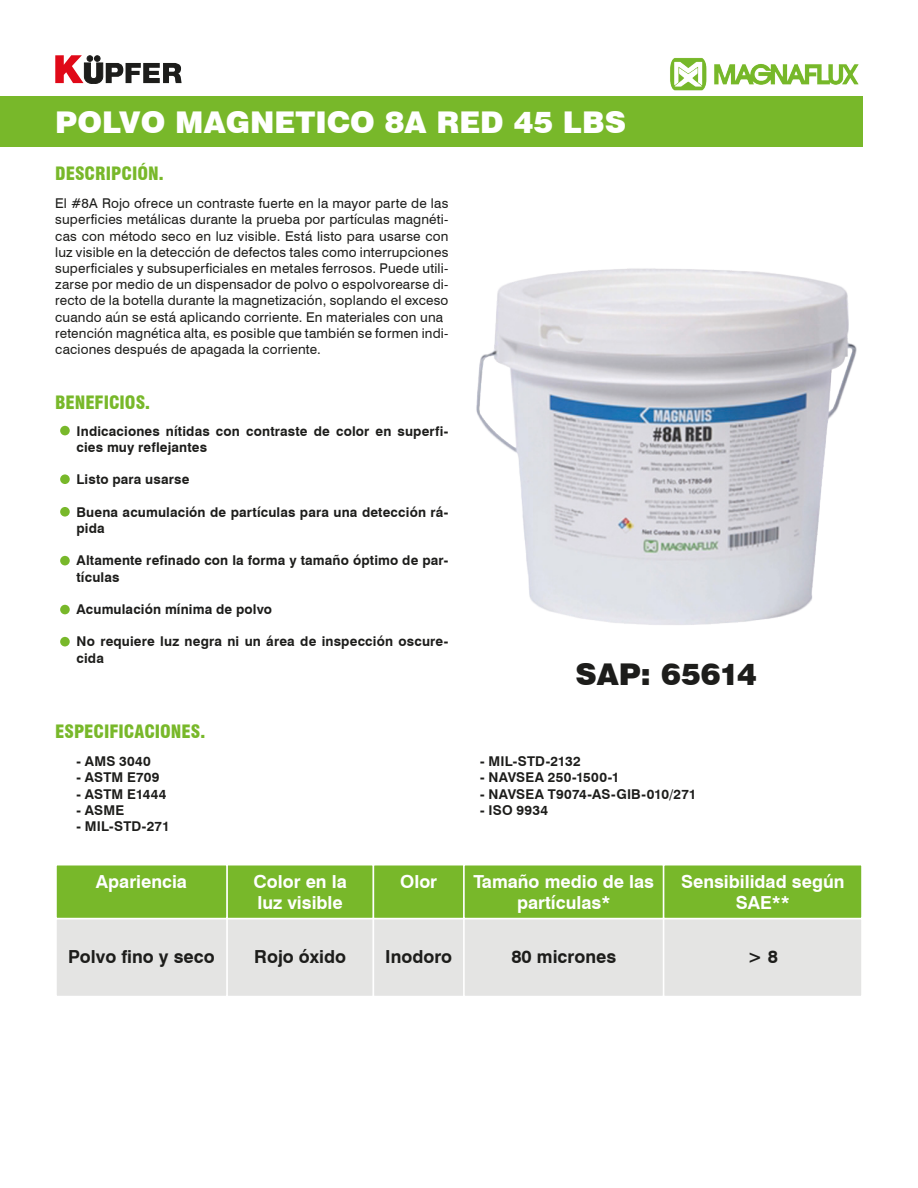
<style>
.page{position:relative;width:918px;height:1188px;background:#fff}
.page>*{position:absolute;margin:0;border:0;box-sizing:border-box;transform-origin:0 0}
.t1{font:900 30px "Swiss 721 BT";color:#fff}
.t2{font:900 30px "Swiss 721 BT";letter-spacing:-.005em;color:#1d1d1b}
.t3{font:700 18px/21.6px "Swiss 721 BT";color:#fff;text-align:center}
.t4{font:700 18px "Swiss 721 BT";color:#1d1d1b}
.t5{font:900 condensed 18px "Swiss 721 BT";letter-spacing:-.005em;color:#78b82a}
.t6{font:13.5px/16.2px "Swiss 721 BT";letter-spacing:.015em;color:#1d1d1b}
.t7{font:700 13.5px/16.2px "Swiss 721 BT";letter-spacing:.01em;color:#1d1d1b}
</style>
<div class="page">
<div style="left:0;top:97px;width:863px;height:50px;background:#78b82a"></div>
<svg style="left:55px;top:55px;width:127px;height:29px"></svg>
<img style="left:670px;top:57px;width:189px;height:34px">
<div style="left:60px;top:426px;width:10px;height:9px;background:#78b82a;border-radius:50%"></div>
<div style="left:60px;top:474px;width:10px;height:10px;background:#78b82a;border-radius:50%"></div>
<div style="left:60px;top:507px;width:10px;height:10px;background:#78b82a;border-radius:50%"></div>
<div style="left:60px;top:556px;width:10px;height:9px;background:#78b82a;border-radius:50%"></div>
<div style="left:60px;top:637px;width:10px;height:9px;background:#78b82a;border-radius:50%"></div>
<div style="left:60px;top:605px;width:10px;height:9px;background:#78b82a;border-radius:50%"></div>
<img style="left:476px;top:268px;width:381px;height:357px">
<div style="left:227px;top:919px;width:146px;height:78px;background:#e4e4e3"></div>
<div style="left:226px;top:918px;width:148px;height:79px;border:2px solid #fff"></div>
<div style="left:56px;top:919px;width:171px;height:78px;background:#e4e4e3"></div>
<div style="left:55px;top:918px;width:173px;height:79px;border:2px solid #fff"></div>
<div style="left:373px;top:919px;width:91px;height:78px;background:#e4e4e3"></div>
<div style="left:373px;top:918px;width:92px;height:79px;border:2px solid #fff"></div>
<div style="left:464px;top:919px;width:200px;height:78px;background:#e4e4e3"></div>
<div style="left:463px;top:918px;width:201px;height:79px;border:2px solid #fff"></div>
<div style="left:664px;top:919px;width:198px;height:78px;background:#e4e4e3"></div>
<div style="left:663px;top:918px;width:200px;height:79px;border:2px solid #fff"></div>
<div style="left:227px;top:865px;width:146px;height:54px;background:#78b82a"></div>
<div style="left:226px;top:864px;width:148px;height:55px;border:2px solid #fff"></div>
<div style="left:56px;top:865px;width:171px;height:54px;background:#78b82a"></div>
<div style="left:55px;top:864px;width:173px;height:55px;border:2px solid #fff"></div>
<div style="left:373px;top:865px;width:91px;height:54px;background:#78b82a"></div>
<div style="left:373px;top:864px;width:92px;height:55px;border:2px solid #fff"></div>
<div style="left:464px;top:865px;width:200px;height:54px;background:#78b82a"></div>
<div style="left:463px;top:864px;width:201px;height:55px;border:2px solid #fff"></div>
<div style="left:664px;top:865px;width:198px;height:54px;background:#78b82a"></div>
<div style="left:663px;top:864px;width:200px;height:55px;border:2px solid #fff"></div>
<h1 class="t1" style="left:55px;top:104px;width:572px">POLVO MAGNETICO 8A RED 45 LBS</h1>
<h2 class="t5" style="left:55px;top:163px;width:110px">DESCRIPCIÓN.</h2>
<p class="t6" style="left:55px;top:195px;width:395px">El #8A Rojo ofrece un contraste fuerte en la mayor parte de las superficies metálicas durante la prueba por partículas magnéti&shy;cas con método seco en luz visible. Está listo para usarse con luz visible en la detección de defectos tales como interrupciones superficiales y subsuperficiales en metales ferrosos. Puede utili&shy;zarse por medio de un dispensador de polvo o espolvorearse di&shy;recto de la botella durante la magnetización, soplando el exceso cuando aún se está aplicando corriente. En materiales con una retención magnética alta, es posible que también se formen indi&shy;caciones después de apagada la corriente.</p>
<h2 class="t5" style="left:55px;top:391px;width:96px">BENEFICIOS.</h2>
<p class="t7" style="left:77px;top:423px;width:373px">Indicaciones nítidas con contraste de color en superfi&shy;cies muy reflejantes</p>
<p class="t7" style="left:77px;top:471px;width:114px">Listo para usarse</p>
<p class="t7" style="left:77px;top:504px;width:373px">Buena acumulación de partículas para una detección rá&shy;pida</p>
<p class="t7" style="left:77px;top:552px;width:373px">Altamente refinado con la forma y tamaño óptimo de par&shy;tículas</p>
<p class="t7" style="left:77px;top:601px;width:197px">Acumulación mínima de polvo</p>
<p class="t7" style="left:77px;top:633px;width:373px">No requiere luz negra ni un área de inspección oscure&shy;cida</p>
<h2 class="t5" style="left:55px;top:721px;width:151px">ESPECIFICACIONES.</h2>
<p class="t7" style="left:77px;top:753px;width:76px">- AMS 3040</p>
<p class="t7" style="left:77px;top:769px;width:85px">- ASTM E709</p>
<p class="t7" style="left:77px;top:786px;width:92px">- ASTM E1444</p>
<p class="t7" style="left:77px;top:802px;width:49px">- ASME</p>
<p class="t7" style="left:77px;top:818px;width:95px">- MIL-STD-271</p>
<h1 class="t2" style="left:576px;top:656px;width:183px">SAP: 65614</h1>
<p class="t7" style="left:480px;top:753px;width:102px">- MIL-STD-2132</p>
<p class="t7" style="left:480px;top:769px;width:141px">- NAVSEA 250-1500-1</p>
<p class="t7" style="left:480px;top:786px;width:218px">- NAVSEA T9074-AS-GIB-010/271</p>
<p class="t7" style="left:480px;top:802px;width:69px">- ISO 9934</p>
<h2 class="t3" style="left:96px;top:870px;width:93px">Apariencia</h2>
<h2 class="t3" style="left:400px;top:870px;width:39px">Olor</h2>
<h2 class="t3" style="left:473px;top:870px;width:182px">Tamaño medio de las partículas*</h2>
<h2 class="t3" style="left:681px;top:870px;width:165px">Sensibilidad según<br>SAE**</h2>
<h2 class="t3" style="left:253px;top:870px;width:95px;text-align:left">Color en la luz visible</h2>
<h2 class="t4" style="left:68px;top:946px;width:148px">Polvo fino y seco</h2>
<h2 class="t4" style="left:254px;top:946px;width:93px">Rojo óxido</h2>
<h2 class="t4" style="left:385px;top:946px;width:69px">Inodoro</h2>
<h2 class="t4" style="left:511px;top:946px;width:106px">80 micrones</h2>
<h2 class="t4" style="left:748px;top:946px;width:32px">&gt; 8</h2>
</div>
